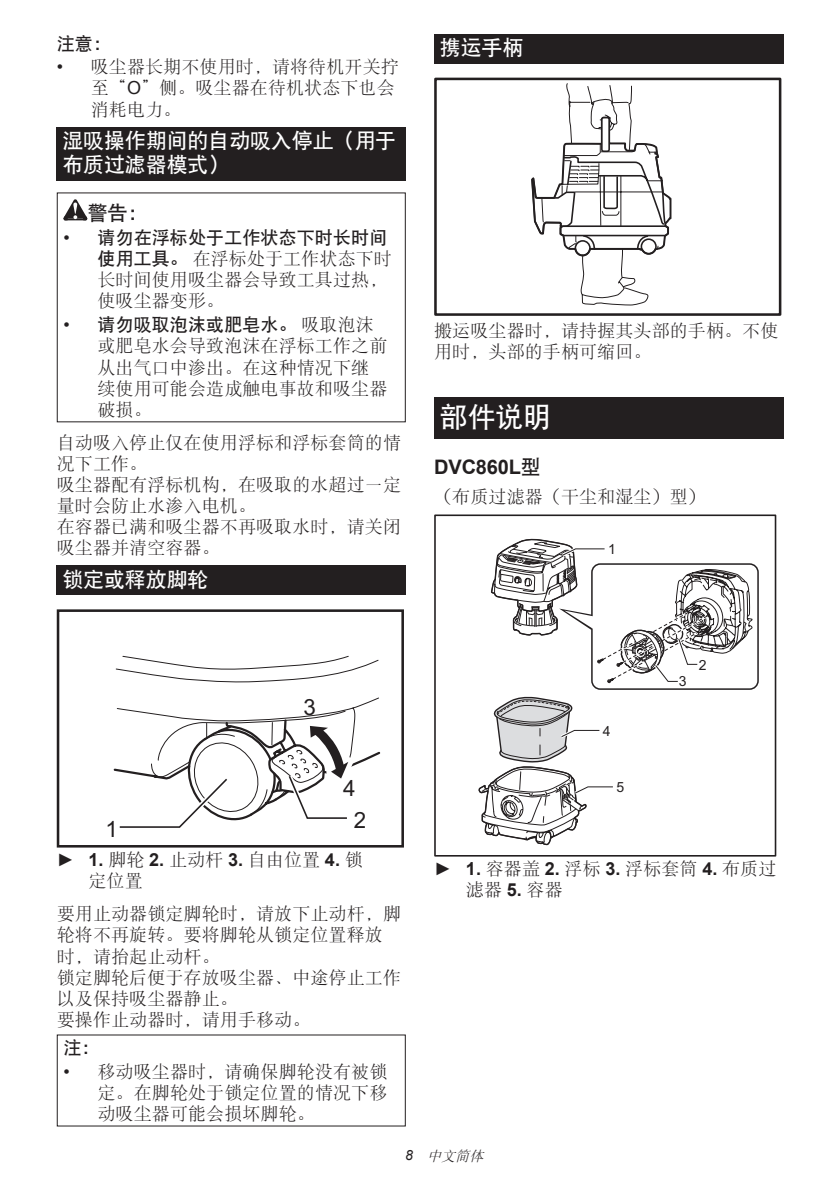
<style>
.page{position:relative;width:840px;height:1191px;background:#fff}
.page>*{position:absolute;margin:0;border:0;box-sizing:border-box;transform-origin:0 0}
.t1{font:28px "DFP Hei W7 GB EUC H";color:#fff}
.t2{font:22.4px "Arial";color:#231f20}
.t3{font:21px/24.6px "DFP Hei W7 GB EUC H";letter-spacing:-.01em;color:#fff}
.t4{font:700 20px "Arial";letter-spacing:-.01em;color:#231f20}
.t5{font:20px "DFP Hei W7 GB EUC H";color:#231f20}
.t6{font:18px/21px "DFP Song W3 GB EUC H";letter-spacing:.005em;color:#231f20}
.t7{font:18px "DFP Hei W7 GB EUC H";letter-spacing:.005em;color:#231f20}
.t8{font:italic 14px "DFP Song W3 GB EUC H";color:#231f20}
.t9{font:14px "Arial";color:#231f20}
.s1{font-family:"Arial"}
.s2{font-family:"DFP Hei W7 GB EUC H"}
.s3{font-family:"DFP Song W3 GB EUC H"}
.s4{font-family:"Arial";font-weight:700}
.s5{font-family:"DFP Hei W7 GB EUC H";font-weight:400}
</style>
<div class="page">
<div style="left:57px;top:127px;width:348px;height:54px;background:#231f20"></div>
<svg style="left:63px;top:199px;width:24px;height:21px"></svg>
<div style="left:57px;top:566px;width:348px;height:29px;background:#231f20"></div>
<div style="left:57px;top:609px;width:347px;height:238px;border:3px solid #231f20"></div>
<svg style="left:113px;top:655px;width:268px;height:173px"></svg>
<div style="left:434px;top:34px;width:348px;height:29px;background:#231f20"></div>
<svg style="left:531px;top:83px;width:141px;height:223px"></svg>
<div style="left:434px;top:78px;width:347px;height:238px;border:3px solid #231f20"></div>
<div style="left:434px;top:398px;width:348px;height:41px;background:#231f20"></div>
<div style="left:434px;top:514px;width:341px;height:342px;border:2px solid #231f20"></div>
<svg style="left:477px;top:514px;width:275px;height:332px"></svg>
<p class="t7" style="left:57px;top:34px;width:56px">注意：</p>
<p class="t6" style="left:91px;top:56px;width:309px;text-indent:-34px"><span class="s1">•</span> 吸尘器长期不使用时，请将待机开关拧至“<span class="s1">O</span>”侧。吸尘器在待机状态下也会消耗电力。</p>
<p class="t3" style="left:62px;top:128px;width:335px">湿吸操作期间的自动吸入停止（用于布质过滤器模式）</p>
<p class="t5" style="left:87px;top:203px;width:62px">警告：</p>
<p class="t7" style="left:63px;top:229px;width:325px"><span class="s1">•</span> 请勿在浮标处于工作状态下时长时间</p>
<p class="t6" style="left:97px;top:248px;width:296px"><span class="s2">使用工具。</span>在浮标处于工作状态下时长时间使用吸尘器会导致工具过热，使吸尘器变形。</p>
<p class="t7" style="left:63px;top:316px;width:312px"><span class="s1">•</span> 请勿吸取泡沫或肥皂水。<span class="s3">吸取泡沫</span></p>
<p class="t6" style="left:97px;top:335px;width:291px">或肥皂水会导致泡沫在浮标工作之前从出气口中渗出。在这种情况下继续使用可能会造成触电事故和吸尘器破损。</p>
<p class="t6" style="left:57px;top:432px;width:345px">自动吸入停止仅在使用浮标和浮标套筒的情况下工作。<br>吸尘器配有浮标机构，在吸取的水超过一定量时会防止水渗入电机。<br>在容器已满和吸尘器不再吸取水时，请关闭吸尘器并清空容器。</p>
<p class="t3" style="left:62px;top:567px;width:147px">锁定或释放脚轮</p>
<p class="t2" style="left:105px;top:814px;width:14px">1</p>
<p class="t2" style="left:303px;top:692px;width:14px">3</p>
<p class="t2" style="left:343px;top:773px;width:14px">4</p>
<p class="t2" style="left:353px;top:805px;width:14px">2</p>
<p class="t6" style="left:88px;top:848px;width:275px;text-indent:-32px"><span class="s1">►</span> <span class="s4">1.</span> 脚轮 <span class="s4">2.</span> 止动杆 <span class="s4">3.</span> 自由位置 <span class="s4">4.</span> 锁定位置</p>
<p class="t6" style="left:57px;top:903px;width:345px">要用止动器锁定脚轮时，请放下止动杆，脚轮将不再旋转。要将脚轮从锁定位置释放时，请抬起止动杆。<br>锁定脚轮后便于存放吸尘器、中途停止工作以及保持吸尘器静止。<br>要操作止动器时，请用手移动。</p>
<p class="t7" style="left:63px;top:1038px;width:38px">注：</p>
<p class="t6" style="left:97px;top:1060px;width:291px;text-align:justify;text-indent:-34px"><span class="s1">•</span> 移动吸尘器时，请确保脚轮没有被锁定。在脚轮处于锁定位置的情况下移动吸尘器可能会损坏脚轮。</p>
<p class="t3" style="left:439px;top:35px;width:85px">携运手柄</p>
<p class="t6" style="left:434px;top:320px;width:345px">搬运吸尘器时，请持握其头部的手柄。不使用时，头部的手柄可缩回。</p>
<h1 class="t1" style="left:439px;top:403px;width:113px">部件说明</h1>
<p class="t4" style="left:434px;top:453px;width:108px">DVC860L<span class="s5">型</span></p>
<p class="t6" style="left:434px;top:486px;width:273px">（布质过滤器（干尘和湿尘）型）</p>
<p class="t9" style="left:607px;top:540px;width:9px">1</p>
<p class="t9" style="left:602px;top:721px;width:9px">4</p>
<p class="t9" style="left:616px;top:778px;width:9px">5</p>
<p class="t9" style="left:678px;top:671px;width:9px">3</p>
<p class="t9" style="left:698px;top:656px;width:9px">2</p>
<p class="t6" style="left:465px;top:858px;width:312px;text-indent:-32px"><span class="s1">►</span> <span class="s4">1.</span> 容器盖 <span class="s4">2.</span> 浮标 <span class="s4">3.</span> 浮标套筒 <span class="s4">4.</span> 布质过滤器 <span class="s4">5.</span> 容器</p>
<p class="t8" style="left:405px;top:1148px;width:83px"><span class="s1">8</span> 中文简体</p>
</div>
